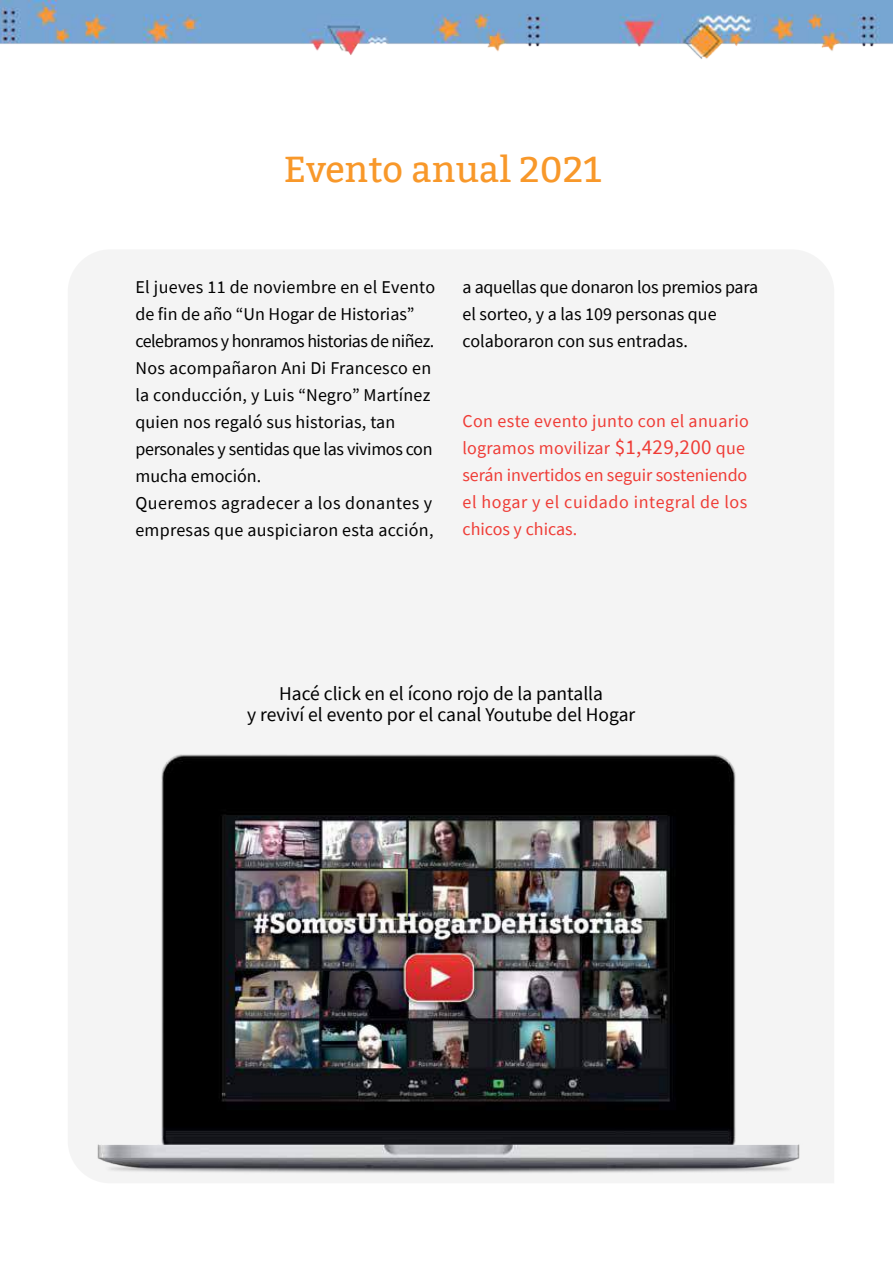
<style>
.page{position:relative;width:893px;height:1263px;background:#fff}
.page>*{position:absolute;margin:0;border:0;box-sizing:border-box;transform-origin:0 0}
.t1{font:36px "Bitter";color:#f8982a}
.t2{font:19.5px/21px "Source Sans Pro";color:#000;text-align:center}
.t3{font:18px/27px "Source Sans Pro";color:#000}
.t4{font:18px/27px "Source Sans Pro";letter-spacing:.015em;color:#ef3c36}
.s1{font-size:21px}
</style>
<div class="page">
<div style="left:68px;top:250px;width:766px;height:446px;background:#f4f4f4"></div>
<img style="left:68px;top:696px;width:766px;height:487px">
<img style="left:0;top:0;width:893px;height:59px">
<h1 class="t1" style="left:284px;top:149px;width:320px">Evento anual 2021</h1>
<p class="t3" style="left:135px;top:273px;width:301px">El jueves 11 de noviembre en el Evento de fin de año “Un Hogar de Historias” celebramos y honramos historias de niñez.<br>Nos acompañaron Ani Di Francesco en la conducción, y Luis “Negro” Martínez quien nos regaló sus historias, tan personales y sentidas que las vivimos con mucha emoción.<br>Queremos agradecer a los donantes y empresas que auspiciaron esta acción,</p>
<p class="t3" style="left:462px;top:274px;width:297px">a aquellas que donaron los premios para el sorteo, y a las 109 personas que colaboraron con sus entradas.</p>
<p class="t4" style="left:462px;top:407px;width:288px">Con este evento junto con el anuario logramos movilizar <span class="s1">$1,429,200</span> que serán invertidos en seguir sosteniendo el hogar y el cuidado integral de los chicos y chicas.</p>
<p class="t2" style="left:247px;top:683px;width:390px">Hacé click en el ícono rojo de la pantalla<br>y reviví el evento por el canal Youtube del Hogar</p>
</div>
